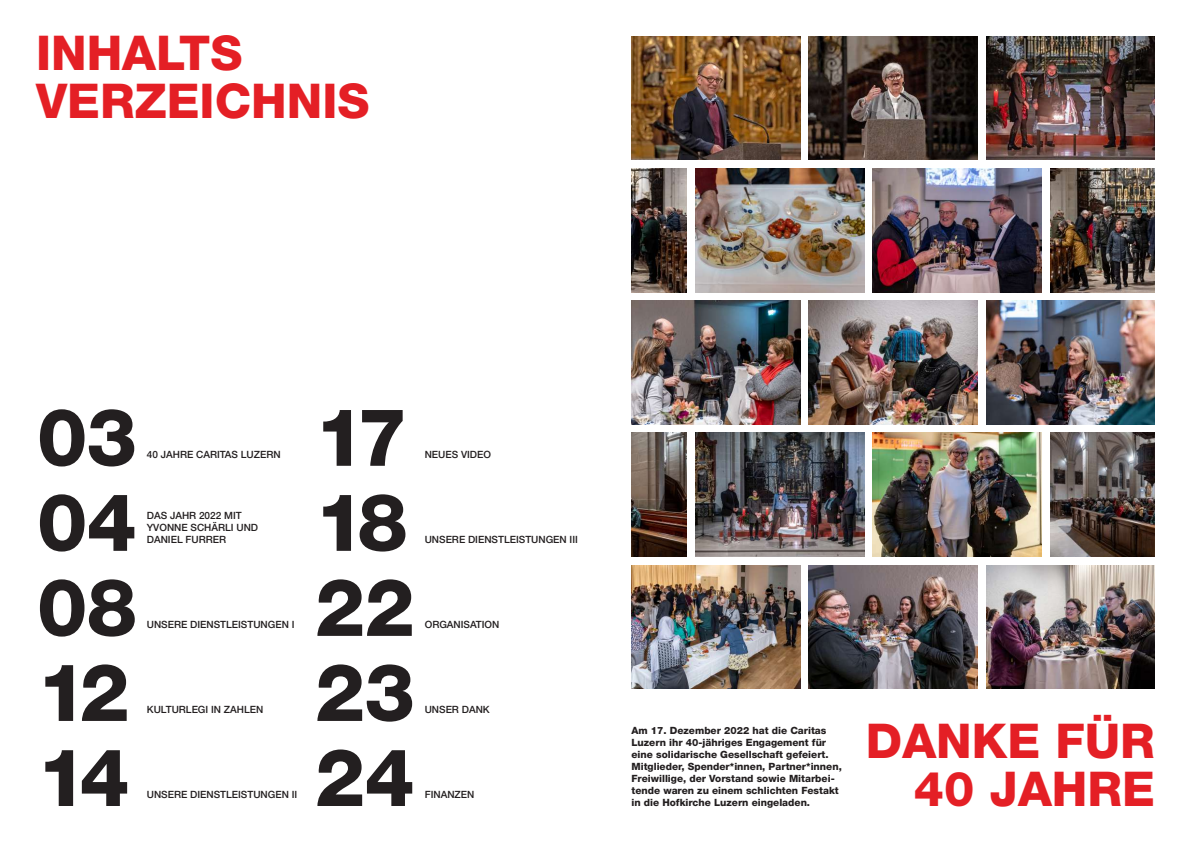
<style>
.page{position:relative;width:1191px;height:842px;background:#fff}
.page>*{position:absolute;margin:0;border:0;box-sizing:border-box;transform-origin:0 0}
.t1{font:800 80px "Helvetica Neue LT Pro";letter-spacing:-.01em;color:#231f20}
.t2{font:800 48px/48px "Helvetica Neue LT Pro";color:#e41f25}
.t3{font:800 10px/12px "Helvetica Neue LT Pro";color:#231f20}
.t4{font:500 10px/12px "Helvetica Neue LT Pro";color:#231f20}
</style>
<div class="page">
<img style="left:631px;top:36px;width:169px;height:124px">
<img style="left:809px;top:36px;width:168px;height:124px">
<img style="left:986px;top:36px;width:169px;height:124px">
<img style="left:631px;top:168px;width:56px;height:124px">
<img style="left:1050px;top:168px;width:105px;height:124px">
<img style="left:695px;top:168px;width:169px;height:124px">
<img style="left:872px;top:168px;width:169px;height:124px">
<img style="left:631px;top:301px;width:169px;height:123px">
<img style="left:809px;top:301px;width:168px;height:123px">
<img style="left:986px;top:301px;width:169px;height:123px">
<img style="left:631px;top:433px;width:56px;height:124px">
<img style="left:1050px;top:433px;width:105px;height:124px">
<img style="left:695px;top:433px;width:169px;height:124px">
<img style="left:872px;top:433px;width:169px;height:124px">
<img style="left:631px;top:565px;width:169px;height:124px">
<img style="left:809px;top:565px;width:168px;height:124px">
<img style="left:986px;top:565px;width:169px;height:124px">
<h2 class="t2" style="left:36px;top:29px;width:335px">INHALTS<br>VERZEICHNIS</h2>
<h1 class="t1" style="left:37px;top:390px;width:102px">03</h1>
<h1 class="t1" style="left:37px;top:475px;width:102px">04</h1>
<h1 class="t1" style="left:37px;top:560px;width:102px">08</h1>
<h1 class="t1" style="left:37px;top:645px;width:94px">12</h1>
<h1 class="t1" style="left:37px;top:730px;width:94px">14</h1>
<p class="t4" style="left:147px;top:448px;width:135px">40 JAHRE CARITAS LUZERN</p>
<p class="t4" style="left:147px;top:509px;width:113px">DAS JAHR 2022 MIT<br>YVONNE SCHÄRLI UND<br>DANIEL FURRER</p>
<p class="t4" style="left:147px;top:618px;width:149px">UNSERE DIENSTLEISTUNGEN I</p>
<p class="t4" style="left:147px;top:703px;width:118px">KULTURLEGI IN ZAHLEN</p>
<p class="t4" style="left:147px;top:788px;width:152px">UNSERE DIENSTLEISTUNGEN II</p>
<h1 class="t1" style="left:315px;top:390px;width:94px">17</h1>
<h1 class="t1" style="left:315px;top:475px;width:94px">18</h1>
<h1 class="t1" style="left:315px;top:560px;width:101px">22</h1>
<h1 class="t1" style="left:315px;top:645px;width:101px">23</h1>
<h1 class="t1" style="left:315px;top:730px;width:101px">24</h1>
<p class="t4" style="left:425px;top:448px;width:68px">NEUES VIDEO</p>
<p class="t4" style="left:425px;top:533px;width:155px">UNSERE DIENSTLEISTUNGEN III</p>
<p class="t4" style="left:425px;top:618px;width:76px">ORGANISATION</p>
<p class="t4" style="left:425px;top:703px;width:66px">UNSER DANK</p>
<p class="t4" style="left:425px;top:788px;width:51px">FINANZEN</p>
<p class="t3" style="left:631px;top:724px;width:212px">Am 17. Dezember 2022 hat die Caritas Luzern ihr 40-jähriges Engagement für eine solidarische Gesellschaft gefeiert.<br>Mitglieder, Spender*innen, Partner*innen, Freiwillige, der Vorstand sowie Mitarbei&shy;tende waren zu einem schlichten Festakt in die Hofkirche Luzern eingeladen.</p>
<h2 class="t2" style="left:866px;top:717px;width:290px;text-align:right">DANKE FÜR<br>40 JAHRE</h2>
</div>
